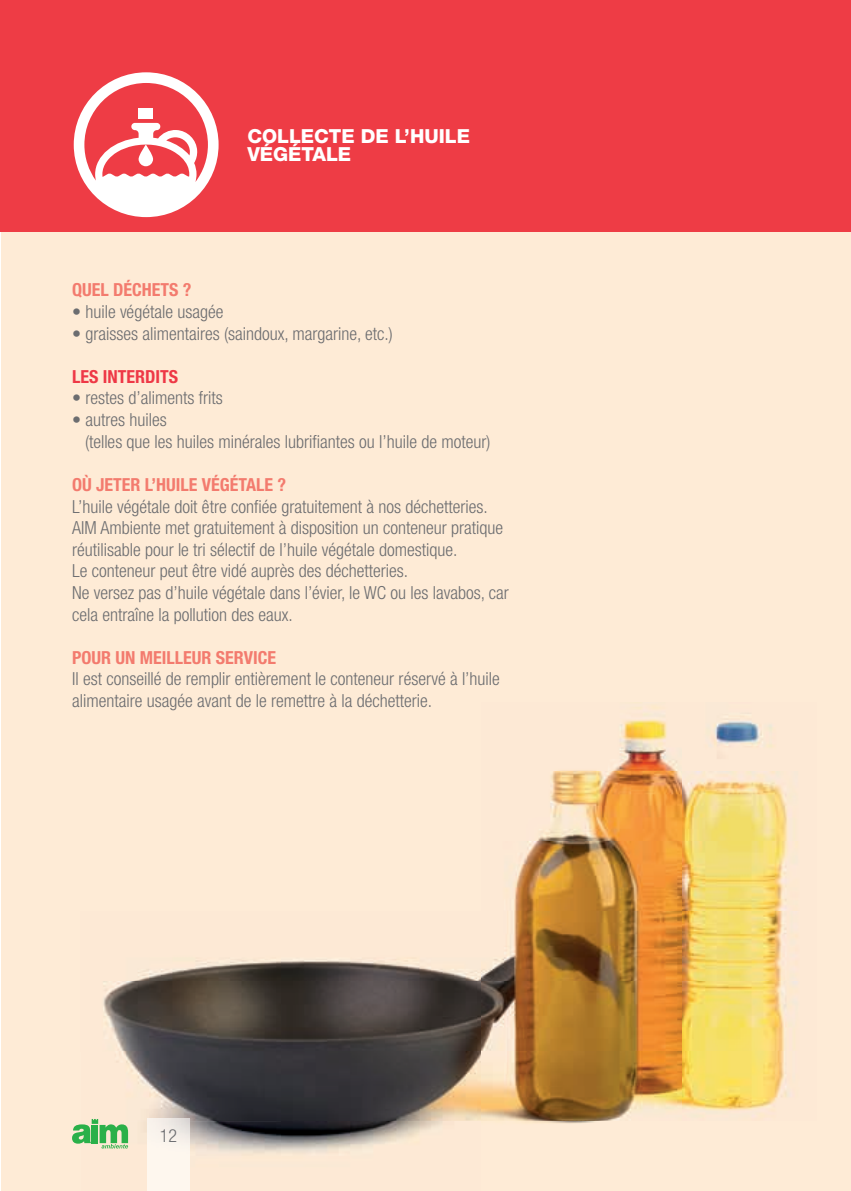
<style>
.page{position:relative;width:851px;height:1191px;background:#fff}
.page>*{position:absolute;margin:0;border:0;box-sizing:border-box;transform-origin:0 0}
.t1{font:800 19.4px/18px "Helvetica Neue LT Std";color:#fff}
.t2{font:300 condensed 18px/21.6px "Helvetica Neue LT Std";color:#6c6d70}
.t3{font:700 condensed 18px "Helvetica Neue LT Std";color:#f37b6e}
.t4{font:700 condensed 18px "Helvetica Neue LT Std";color:#ee3846}
</style>
<div class="page">
<div style="left:1px;top:231px;width:849px;height:960px;background:#feebd6"></div>
<img style="left:81px;top:702px;width:735px;height:489px">
<div style="left:0;top:0;width:850px;height:231px;background:#ee3c45"></div>
<svg style="left:74px;top:72px;width:144px;height:145px"></svg>
<svg style="left:139px;top:145px;width:14px;height:21px"></svg>
<img style="left:147px;top:1119px;width:43px;height:72px">
<svg style="left:72px;top:1119px;width:56px;height:29px;background:#8cca8a"></svg>
<p class="t1" style="left:247px;top:127px;width:224px">COLLECTE DE L’HUILE<br>VÉGÉTALE</p>
<p class="t3" style="left:72px;top:279px;width:121px">QUEL DÉCHETS ?</p>
<p class="t2" style="left:72px;top:301px;width:153px">• huile végétale usagée</p>
<p class="t2" style="left:72px;top:322px;width:322px">• graisses alimentaires (saindoux, margarine, etc.)</p>
<p class="t4" style="left:72px;top:365px;width:107px">LES INTERDITS</p>
<p class="t2" style="left:72px;top:387px;width:152px">• restes d’aliments frits</p>
<p class="t2" style="left:85px;top:409px;width:407px;text-indent:-13px">• autres huiles<br>(telles que les huiles minérales lubrifiantes ou l’huile de moteur)</p>
<p class="t3" style="left:72px;top:473px;width:215px">OÙ JETER L’HUILE VÉGÉTALE ?</p>
<p class="t2" style="left:72px;top:495px;width:438px">L’huile végétale doit être confiée gratuitement à nos déchetteries.<br>AIM Ambiente met gratuitement à disposition un conteneur pratique réutilisable pour le tri sélectif de l’huile végétale domestique.<br>Le conteneur peut être vidé auprès des déchetteries.<br>Ne versez pas d’huile végétale dans l’évier, le WC ou les lavabos, car cela entraîne la pollution des eaux.</p>
<p class="t3" style="left:72px;top:646px;width:205px">POUR UN MEILLEUR SERVICE</p>
<p class="t2" style="left:72px;top:668px;width:429px">Il est conseillé de remplir entièrement le conteneur réservé à l’huile alimentaire usagée avant de le remettre à la déchetterie.</p>
<p class="t2" style="left:160px;top:1124px;width:19px">12</p>
</div>
